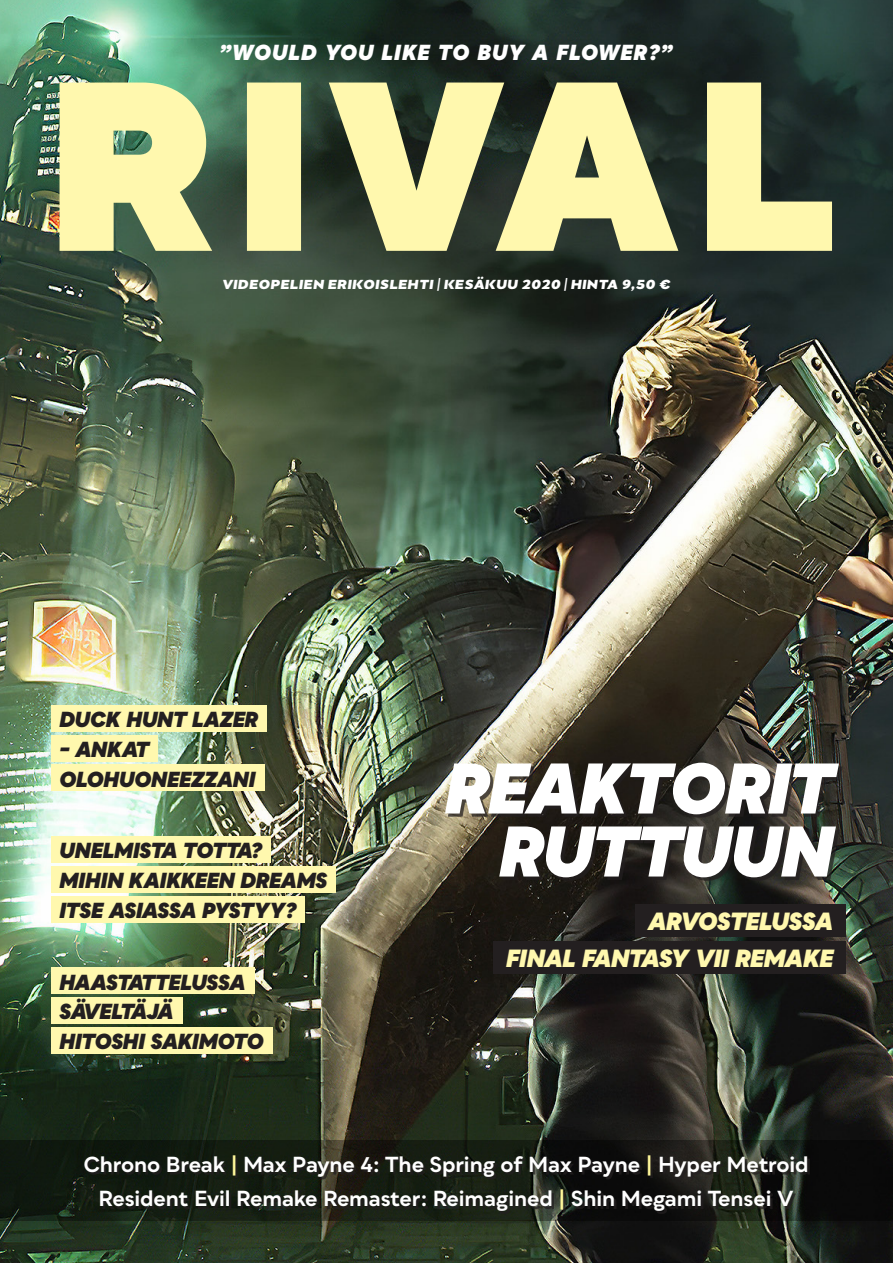
<style>
.page{position:relative;width:893px;height:1263px;background:#fff}
.page>*{position:absolute;margin:0;border:0;box-sizing:border-box;transform-origin:0 0}
.kannen_nosto_iso{font:italic 900 69px/63px "Qualion";letter-spacing:-.01em;color:#fff;text-align:right}
.kannen_nosto_selitys{font:italic 900 24px "Qualion";letter-spacing:-.02em;color:#fff8ae}
.pikkunosto{font:italic 900 21px "Qualion";letter-spacing:-.01em;color:#231f20}
.alatekstit{font:700 21px "Qualion";letter-spacing:-.005em;color:#fff}
.ylälainaus{font:italic 900 21px "Qualion";letter-spacing:.045em;color:#fff}
.pikkunosto-2{font:italic 900 21px "Qualion";letter-spacing:-.05em;color:#231f20}
.yläinfo{font:italic 700 15px "Migrena Grotesque";letter-spacing:.05em;color:#fff}
.s1{color:#fff79a}
</style>
<div class="page">
<img style="left:0;top:0;width:893px;height:1263px">
<svg style="left:0;top:1140px;width:893px;height:80px;background:#131811"></svg>
<div style="left:87px;top:1158px;width:723px;height:55px;background:#231f20;opacity:.75"></div>
<div style="left:448px;top:765px;width:394px;height:115px;background:#231f20;opacity:.75"></div>
<div style="left:635px;top:905px;width:211px;height:32px;background:#231f20"></div>
<div style="left:494px;top:942px;width:352px;height:32px;background:#231f20"></div>
<div style="left:51px;top:705px;width:216px;height:26px;background:#fff8ae"></div>
<div style="left:51px;top:735px;width:107px;height:26px;background:#fff8ae"></div>
<div style="left:51px;top:765px;width:213px;height:26px;background:#fff8ae"></div>
<div style="left:51px;top:836px;width:220px;height:27px;background:#fff8ae"></div>
<div style="left:51px;top:866px;width:285px;height:26px;background:#fff8ae"></div>
<div style="left:51px;top:896px;width:254px;height:26px;background:#fff8ae"></div>
<div style="left:51px;top:968px;width:203px;height:26px;background:#fff8ae"></div>
<div style="left:51px;top:997px;width:131px;height:26px;background:#fff8ae"></div>
<div style="left:51px;top:1027px;width:221px;height:26px;background:#fff8ae"></div>
<svg style="left:60px;top:83px;width:772px;height:168px;background:#a8ab7b"></svg>
<p class="ylälainaus" style="left:220px;top:41px;width:453px">”WOULD YOU LIKE TO BUY A FLOWER?”</p>
<p class="yläinfo" style="left:222px;top:275px;width:450px">VIDEOPELIEN ERIKOISLEHTI | KESÄKUU 2020 | HINTA 9,50 €</p>
<p class="pikkunosto" style="left:60px;top:708px;width:200px">DUCK HUNT LAZER</p>
<p class="pikkunosto" style="left:60px;top:737px;width:91px">– ANKAT</p>
<p class="pikkunosto" style="left:60px;top:767px;width:198px">OLOHUONEEZZANI</p>
<p class="pikkunosto" style="left:60px;top:839px;width:204px">UNELMISTA TOTTA?</p>
<p class="pikkunosto" style="left:60px;top:869px;width:269px">MIHIN KAIKKEEN DREAMS</p>
<p class="pikkunosto" style="left:60px;top:898px;width:238px">ITSE ASIASSA PYSTYY?</p>
<p class="pikkunosto" style="left:60px;top:970px;width:188px">HAASTATTELUSSA</p>
<p class="pikkunosto-2" style="left:60px;top:1000px;width:116px">SÄVELTÄJÄ</p>
<p class="pikkunosto" style="left:60px;top:1029px;width:206px">HITOSHI SAKIMOTO</p>
<p class="kannen_nosto_iso" style="left:445px;top:758px;width:390px">REAKTORIT<br>RUTTUUN</p>
<p class="kannen_nosto_selitys" style="left:648px;top:907px;width:187px">ARVOSTELUSSA</p>
<p class="kannen_nosto_selitys" style="left:506px;top:944px;width:329px">FINAL FANTASY VII REMAKE</p>
<p class="alatekstit" style="left:83px;top:1152px;width:727px">Chrono Break <span class="s1">|</span> Max Payne 4: The Spring of Max Payne <span class="s1">|</span> Hyper Metroid</p>
<p class="alatekstit" style="left:99px;top:1186px;width:696px">Resident Evil Remake Remaster: Reimagined <span class="s1">|</span> Shin Megami Tensei V</p>
</div>
